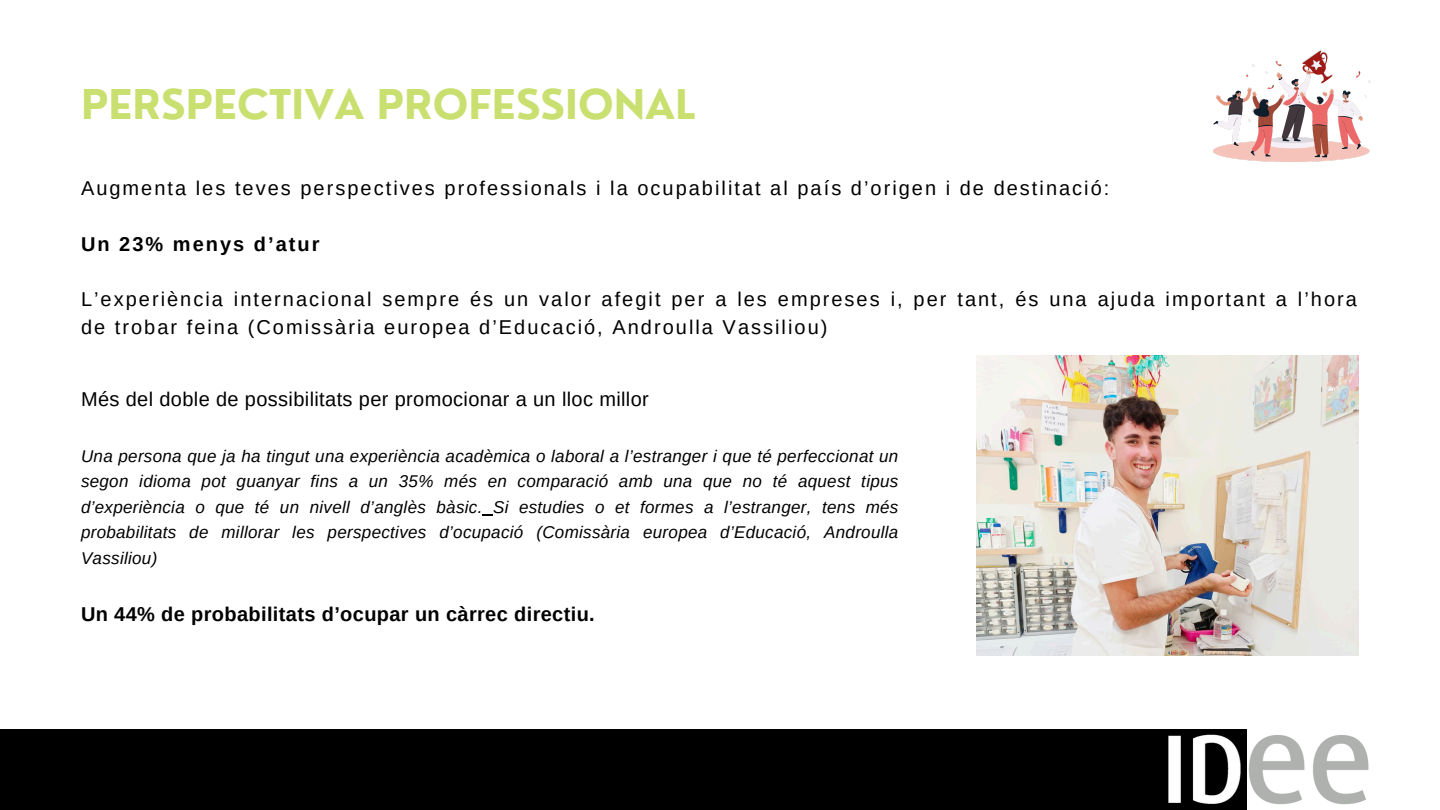
<style>
.page{position:relative;width:1440px;height:810px;background:#fff}
.page>*{position:absolute;margin:0;border:0;box-sizing:border-box;transform-origin:0 0}
.t1{font:700 40px "Nourd";color:#c9df6f}
.t2{font:20px/27.8px "Arimo";letter-spacing:.1em;color:#000}
.t3{font:20px "Arimo";letter-spacing:.02em;color:#000}
.t4{font:700 20px "Arimo";letter-spacing:.02em;color:#000}
.t5{font:700 20px "Arimo";letter-spacing:.1em;color:#000}
.t6{font:italic 17px/25.5px "Arimo";letter-spacing:.02em;color:#000;text-align:justify}
</style>
<div class="page">
<div style="left:0;top:729px;width:1246px;height:81px;background:#000"></div>
<img style="left:1168px;top:730px;width:201px;height:77px">
<img style="left:1213px;top:50px;width:158px;height:111px">
<img style="left:976px;top:355px;width:383px;height:300px">
<svg style="left:483px;top:514px;width:10px;height:2px"></svg>
<p class="t1" style="left:81px;top:79px;width:616px">PERSPECTIVA PROFESSIONAL</p>
<h2 class="t2" style="left:81px;top:174px;width:1030px">Augmenta les teves perspectives professionals i la ocupabilitat al país d’origen i de destinació:</h2>
<p class="t5" style="left:81px;top:233px;width:240px">Un 23% menys d’atur</p>
<p class="t2" style="left:81px;top:285px;width:1277px">L’experiència internacional sempre és un valor afegit per a les empreses i, per tant, és una ajuda important a l’hora de trobar feina (Comissària europea d’Educació, Androulla Vassiliou)</p>
<h2 class="t3" style="left:81px;top:388px;width:569px">Més del doble de possibilitats per promocionar a un lloc millor</h2>
<h3 class="t6" style="left:81px;top:443px;width:819px">Una persona que ja ha tingut una experiència acadèmica o laboral a l’estranger i que té perfeccionat un segon idioma pot guanyar fins a un 35% més en comparació amb una que no té aquest tipus d’experiència o que té un nivell d’anglès bàsic. Si estudies o et formes a l’estranger, tens més probabilitats de millorar les perspectives d’ocupació (Comissària europea d’Educació, Androulla Vassiliou)</h3>
<h3 class="t4" style="left:81px;top:603px;width:515px">Un 44% de probabilitats d’ocupar un càrrec directiu.</h3>
</div>
